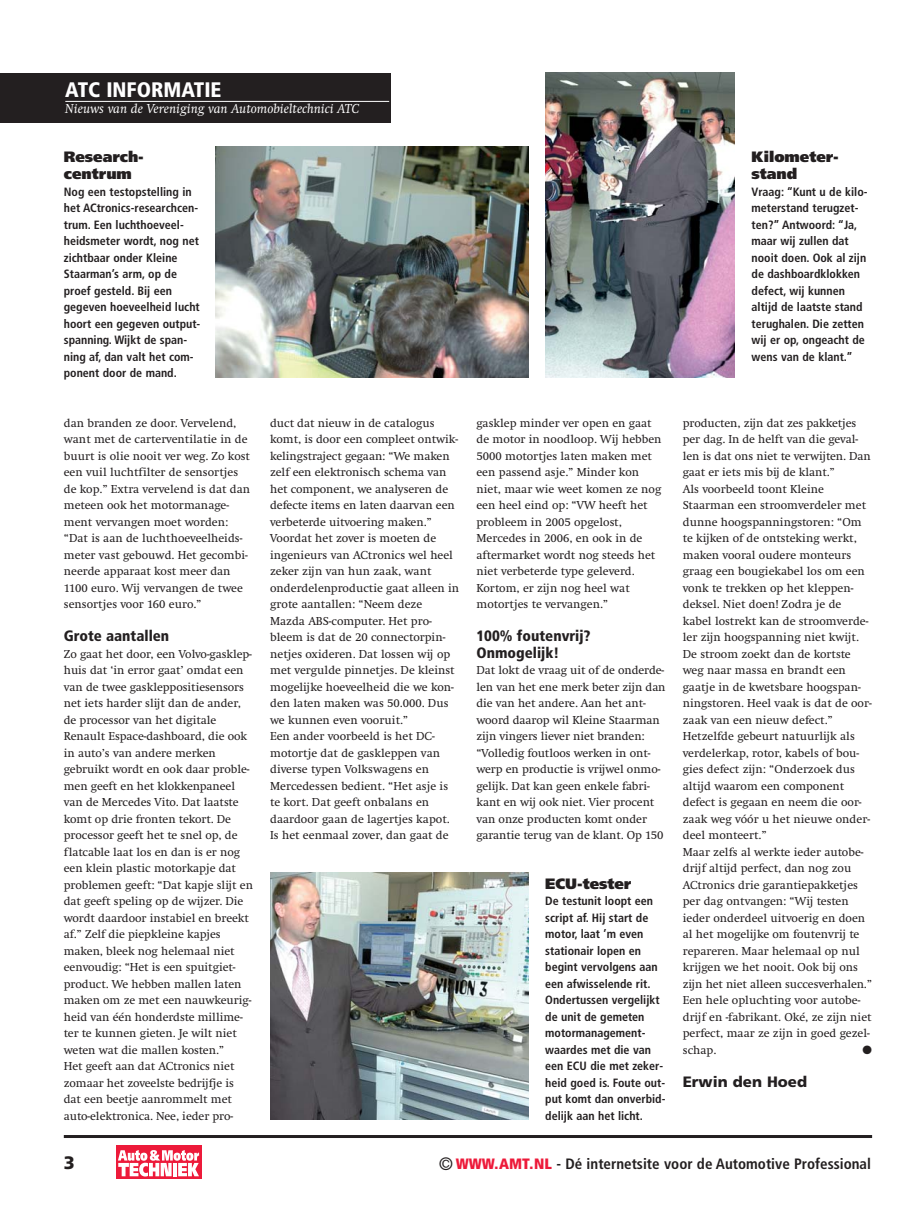
<style>
.page{position:relative;width:914px;height:1212px;background:#fff}
.page>*{position:absolute;margin:0;border:0;box-sizing:border-box;transform-origin:0 0}
.t1{font:900 condensed 21px "Frutiger";color:#fff}
.t2{font:900 18px "Frutiger";color:#231f20}
.t3{font:700 condensed 15px "Frutiger";color:#231f20}
.t4{font:900 15px/16.5px "Frutiger";color:#231f20}
.t5{font:900 condensed 15px/16.5px "Frutiger";color:#231f20}
.t6{font:900 15px "Frutiger";color:#231f20}
.t7{font:italic 13.5px "Swift";color:#fff}
.t8{font:12px/16.5px "Swift";color:#231f20}
.t9{font:700 condensed 12px/16.5px "Frutiger";color:#231f20}
.t10{font:12px "Zapf Dingbats";color:#231f20}
.s1{font-weight:400;font-size:18px}
.s2{font-weight:900;color:#ed1a3a}
</style>
<div class="page">
<hr style="left:64px;top:1135px;width:808px;height:3px;background:#231f20">
<div style="left:0;top:73px;width:390px;height:49px;background:#231f20"></div>
<hr style="left:65px;top:101px;width:324px;height:1px;background:#fff">
<img style="left:545px;top:72px;width:189px;height:305px">
<img style="left:215px;top:146px;width:313px;height:231px">
<img style="left:270px;top:872px;width:258px;height:248px">
<div style="left:116px;top:1146px;width:85px;height:33px;background:#ed1a3a"></div>
<svg style="left:118px;top:1150px;width:81px;height:27px"></svg>
<h1 class="t1" style="left:65px;top:81px;width:158px">ATC INFORMATIE</h1>
<p class="t7" style="left:65px;top:104px;width:295px">Nieuws van de Vereniging van Automobieltechnici ATC</p>
<p class="t4" style="left:64px;top:150px;width:82px">Research&shy;centrum</p>
<p class="t9" style="left:64px;top:184px;width:138px">Nog een testopstelling in het ACtronics-researchcen&shy;trum. Een luchthoeveel&shy;heidsmeter wordt, nog net zichtbaar onder Kleine<br>Staarman’s arm, op de proef gesteld. Bij een gegeven hoeveelheid lucht hoort een gegeven output&shy;spanning. Wijkt de span&shy;ning af, dan valt het com&shy;ponent door de mand.</p>
<p class="t8" style="left:64px;top:416px;width:188px">dan branden ze door. Vervelend, want met de carterventilatie in de buurt is olie nooit ver weg. Zo kost een vuil luchtfilter de sensortjes de kop.” Extra vervelend is dat dan meteen ook het motormanage&shy;ment vervangen moet worden: “Dat is aan de luchthoeveelheids&shy;meter vast gebouwd. Het gecombi&shy;neerde apparaat kost meer dan<br>1100 euro. Wij vervangen de twee sensortjes voor 160 euro.”</p>
<p class="t5" style="left:64px;top:629px;width:107px">Grote aantallen</p>
<p class="t8" style="left:64px;top:647px;width:191px">Zo gaat het door, een Volvo-gasklep&shy;huis dat ‘in error gaat’ omdat een van de twee gaskleppositiesensors net iets harder slijt dan de ander, de processor van het digitale<br>Renault Espace-dashboard, die ook in auto’s van andere merken gebruikt wordt en ook daar proble&shy;men geeft en het klokkenpaneel van de Mercedes Vito. Dat laatste komt op drie fronten tekort. De processor geeft het te snel op, de flatcable laat los en dan is er nog een klein plastic motorkapje dat problemen geeft: “Dat kapje slijt en dat geeft speling op de wijzer. Die wordt daardoor instabiel en breekt af.” Zelf die piepkleine kapjes maken, bleek nog helemaal niet eenvoudig: “Het is een spuitgiet&shy;product. We hebben mallen laten maken om ze met een nauwkeurig&shy;heid van één honderdste millime&shy;ter te kunnen gieten. Je wilt niet weten wat die mallen kosten.”<br>Het geeft aan dat ACtronics niet zomaar het zoveelste bedrijfje is dat een beetje aanrommelt met auto-elektronica. Nee, ieder pro-</p>
<p class="t8" style="left:270px;top:416px;width:191px">duct dat nieuw in de catalogus komt, is door een compleet ontwik&shy;kelingstraject gegaan: “We maken zelf een elektronisch schema van het component, we analyseren de defecte items en laten daarvan een verbeterde uitvoering maken.”<br>Voordat het zover is moeten de ingenieurs van ACtronics wel heel zeker zijn van hun zaak, want onderdelenproductie gaat alleen in grote aantallen: “Neem deze<br>Mazda ABS-computer. Het pro&shy;bleem is dat de 20 connectorpin&shy;netjes oxideren. Dat lossen wij op met vergulde pinnetjes. De kleinst mogelijke hoeveelheid die we kon&shy;den laten maken was 50.000. Dus we kunnen even vooruit.”<br>Een ander voorbeeld is het DC&shy;motortje dat de gaskleppen van diverse typen Volkswagens en<br>Mercedessen bedient. “Het asje is te kort. Dat geeft onbalans en daardoor gaan de lagertjes kapot.<br>Is het eenmaal zover, dan gaat de</p>
<p class="t8" style="left:476px;top:416px;width:187px">gasklep minder ver open en gaat de motor in noodloop. Wij hebben<br>5000 motortjes laten maken met een passend asje.” Minder kon niet, maar wie weet komen ze nog een heel eind op: “VW heeft het probleem in 2005 opgelost,<br>Mercedes in 2006, en ook in de aftermarket wordt nog steeds het niet verbeterde type geleverd.<br>Kortom, er zijn nog heel wat motortjes te vervangen.”</p>
<p class="t5" style="left:476px;top:629px;width:116px">100% foutenvrij?<br>Onmogelijk!</p>
<p class="t8" style="left:476px;top:663px;width:191px">Dat lokt de vraag uit of de onderde&shy;len van het ene merk beter zijn dan die van het andere. Aan het ant&shy;woord daarop wil Kleine Staarman zijn vingers liever niet branden: “Volledig foutloos werken in ont&shy;werp en productie is vrijwel onmo&shy;gelijk. Dat kan geen enkele fabri&shy;kant en wij ook niet. Vier procent van onze producten komt onder garantie terug van de klant. Op 150</p>
<p class="t4" style="left:545px;top:876px;width:88px">ECU-tester</p>
<p class="t9" style="left:545px;top:894px;width:122px">De testunit loopt een script af. Hij start de motor, laat ’m even stationair lopen en begint vervolgens aan een afwisselende rit.<br>Ondertussen vergelijkt de unit de gemeten motormanagement&shy;waardes met die van een ECU die met zeker&shy;heid goed is. Foute out&shy;put komt dan onverbid&shy;delijk aan het licht.</p>
<p class="t4" style="left:751px;top:150px;width:89px">Kilometer&shy;stand</p>
<p class="t9" style="left:751px;top:184px;width:117px">Vraag: “Kunt u de kilo&shy;meterstand terugzet&shy;ten?” Antwoord: “Ja, maar wij zullen dat nooit doen. Ook al zijn de dashboardklokken defect, wij kunnen altijd de laatste stand terughalen. Die zetten wij er op, ongeacht de wens van de klant.”</p>
<p class="t8" style="left:682px;top:416px;width:191px">producten, zijn dat zes pakketjes per dag. In de helft van die geval&shy;len is dat ons niet te verwijten. Dan gaat er iets mis bij de klant.”<br>Als voorbeeld toont Kleine<br>Staarman een stroomverdeler met dunne hoogspanningstoren: “Om te kijken of de ontsteking werkt, maken vooral oudere monteurs graag een bougiekabel los om een vonk te trekken op het kleppen&shy;deksel. Niet doen! Zodra je de kabel lostrekt kan de stroomverde&shy;ler zijn hoogspanning niet kwijt.<br>De stroom zoekt dan de kortste weg naar massa en brandt een gaatje in de kwetsbare hoogspan&shy;ningstoren. Heel vaak is dat de oor&shy;zaak van een nieuw defect.”<br>Hetzelfde gebeurt natuurlijk als verdelerkap, rotor, kabels of bou&shy;gies defect zijn: “Onderzoek dus altijd waarom een component defect is gegaan en neem die oor&shy;zaak weg vóór u het nieuwe onder&shy;deel monteert.”<br>Maar zelfs al werkte ieder autobe&shy;drijf altijd perfect, dan nog zou<br>ACtronics drie garantiepakketjes per dag ontvangen: “Wij testen ieder onderdeel uitvoerig en doen al het mogelijke om foutenvrij te repareren. Maar helemaal op nul krijgen we het nooit. Ook bij ons zijn het niet alleen succesverhalen.”<br>Een hele opluchting voor autobe&shy;drijf en -fabrikant. Oké, ze zijn niet perfect, maar ze zijn in goed gezel&shy;schap.</p>
<p class="t10" style="left:862px;top:1044px;width:11px">●</p>
<p class="t6" style="left:682px;top:1076px;width:126px">Erwin den Hoed</p>
<h2 class="t2" style="left:64px;top:1156px;width:13px">3</h2>
<p class="t3" style="left:439px;top:1158px;width:434px"><span class="s1">©</span> <span class="s2">WWW.AMT.NL</span> - Dé internetsite voor de Automotive Professional</p>
</div>
